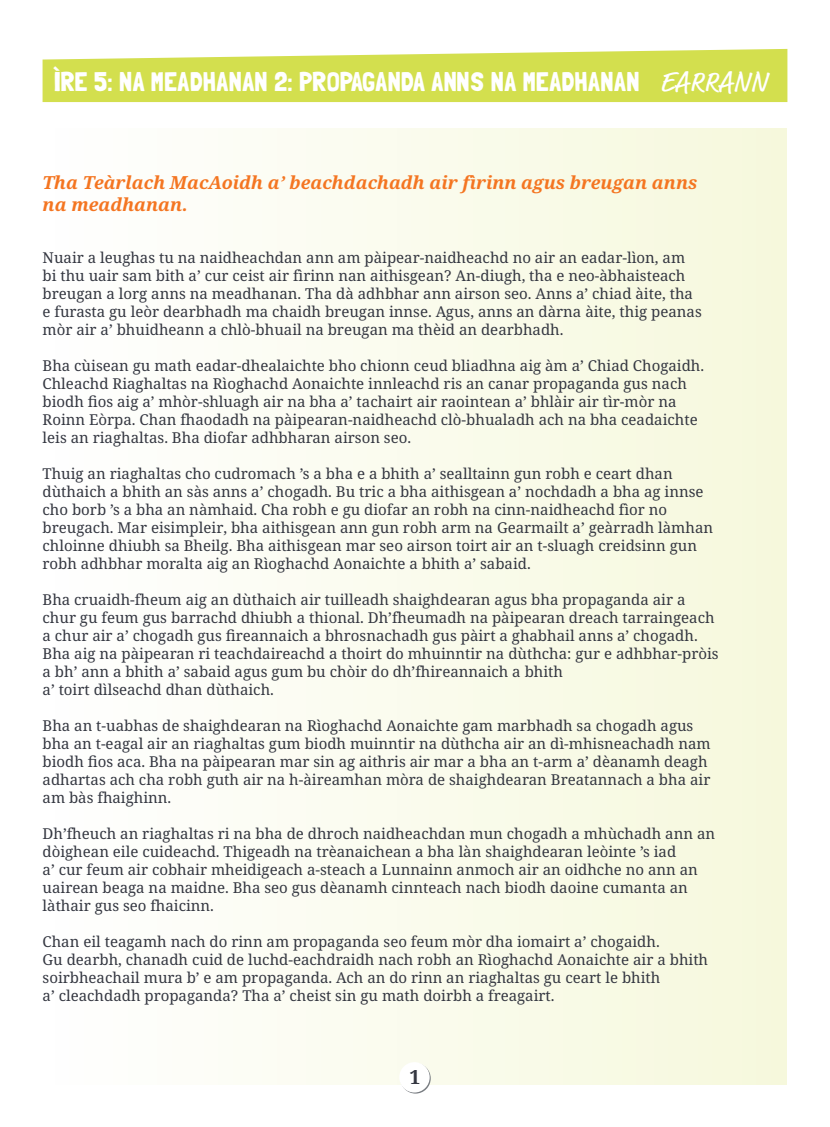
<style>
.page{position:relative;width:830px;height:1127px;background:#fff}
.page>*{position:absolute;margin:0;border:0;box-sizing:border-box;transform-origin:0 0}
.t1{font:30px "Londrina Solid";color:#fff}
.t2{font:27px "Londrina Solid";color:#fff}
.t3{font:700 19.5px "Noto Serif";color:#343741}
.t4{font:italic 700 18px/21.6px "Noto Serif";color:#f47521}
.t5{font:15px/18px "Noto Serif";color:#343741}
.s1{font-family:"Market OT";font-size:28.5px}
</style>
<div class="page">
<div style="left:43px;top:128px;width:744px;height:956px;background:linear-gradient(to right,#fffeff,#f6f8dc)"></div>
<svg style="left:43px;top:49px;width:744px;height:53px;background:#d7e25f"></svg>
<svg style="left:400px;top:1063px;width:30px;height:30px"></svg>
<div style="left:399px;top:1062px;width:30px;height:30px;background:#fff;border-radius:50%"></div>
<h1 class="t1" style="left:53px;top:65px;width:377px">N4: CULTAR 1 – AM MÒD NÀISEANTA</h1>
<h2 class="t2" style="left:53px;top:66px;width:715px">ÌRE 5: NA MEADHANAN 2: PROPAGANDA ANNS NA MEADHANAN <span class="s1">EARRANN</span></h2>
<p class="t4" style="left:43px;top:172px;width:656px">Tha Teàrlach MacAoidh a’ beachdachadh air fìrinn agus breugan anns na meadhanan.</p>
<p class="t5" style="left:43px;top:248px;width:660px">Nuair a leughas tu na naidheachdan ann am pàipear-naidheachd no air an eadar-lìon, am bi thu uair sam bith a’ cur ceist air fìrinn nan aithisgean? An-diugh, tha e neo-àbhaisteach breugan a lorg anns na meadhanan. Tha dà adhbhar ann airson seo. Anns a’ chiad àite, tha e furasta gu leòr dearbhadh ma chaidh breugan innse. Agus, anns an dàrna àite, thig peanas mòr air a’ bhuidheann a chlò-bhuail na breugan ma thèid an dearbhadh.</p>
<p class="t5" style="left:43px;top:356px;width:662px">Bha cùisean gu math eadar-dhealaichte bho chionn ceud bliadhna aig àm a’ Chiad Chogaidh.<br>Chleachd Riaghaltas na Rìoghachd Aonaichte innleachd ris an canar propaganda gus nach biodh fios aig a’ mhòr-shluagh air na bha a’ tachairt air raointean a’ bhlàir air tìr-mòr na Roinn Eòrpa. Chan fhaodadh na pàipearan-naidheachd clò-bhualadh ach na bha ceadaichte leis an riaghaltas. Bha diofar adhbharan airson seo.</p>
<p class="t5" style="left:43px;top:464px;width:671px">Thuig an riaghaltas cho cudromach ’s a bha e a bhith a’ sealltainn gun robh e ceart dhan dùthaich a bhith an sàs anns a’ chogadh. Bu tric a bha aithisgean a’ nochdadh a bha ag innse cho borb ’s a bha an nàmhaid. Cha robh e gu diofar an robh na cinn-naidheachd fìor no breugach. Mar eisimpleir, bha aithisgean ann gun robh arm na Gearmailt a’ geàrradh làmhan chloinne dhiubh sa Bheilg. Bha aithisgean mar seo airson toirt air an t-sluagh creidsinn gun robh adhbhar moralta aig an Rìoghachd Aonaichte a bhith a’ sabaid.</p>
<p class="t5" style="left:43px;top:590px;width:677px">Bha cruaidh-fheum aig an dùthaich air tuilleadh shaighdearan agus bha propaganda air a chur gu feum gus barrachd dhiubh a thional. Dh’fheumadh na pàipearan dreach tarraingeach a chur air a’ chogadh gus fireannaich a bhrosnachadh gus pàirt a ghabhail anns a’ chogadh.<br>Bha aig na pàipearan ri teachdaireachd a thoirt do mhuinntir na dùthcha: gur e adhbhar-pròis a bh’ ann a bhith a’ sabaid agus gum bu chòir do dh’fhireannaich a bhith<br>a’ toirt dìlseachd dhan dùthaich.</p>
<p class="t5" style="left:43px;top:716px;width:669px">Bha an t-uabhas de shaighdearan na Rìoghachd Aonaichte gam marbhadh sa chogadh agus bha an t-eagal air an riaghaltas gum biodh muinntir na dùthcha air an dì-mhisneachadh nam biodh fios aca. Bha na pàipearan mar sin ag aithris air mar a bha an t-arm a’ dèanamh deagh adhartas ach cha robh guth air na h-àireamhan mòra de shaighdearan Breatannach a bha air am bàs fhaighinn.</p>
<p class="t5" style="left:43px;top:824px;width:673px">Dh’fheuch an riaghaltas ri na bha de dhroch naidheachdan mun chogadh a mhùchadh ann an dòighean eile cuideachd. Thigeadh na trèanaichean a bha làn shaighdearan leòinte ’s iad<br>a’ cur feum air cobhair mheidigeach a-steach a Lunnainn anmoch air an oidhche no ann an uairean beaga na maidne. Bha seo gus dèanamh cinnteach nach biodh daoine cumanta an làthair gus seo fhaicinn.</p>
<p class="t5" style="left:43px;top:932px;width:666px">Chan eil teagamh nach do rinn am propaganda seo feum mòr dha iomairt a’ chogaidh.<br>Gu dearbh, chanadh cuid de luchd-eachdraidh nach robh an Rìoghachd Aonaichte air a bhith soirbheachail mura b’ e am propaganda. Ach an do rinn an riaghaltas gu ceart le bhith<br>a’ cleachdadh propaganda? Tha a’ cheist sin gu math doirbh a freagairt.</p>
<h3 class="t3" style="left:409px;top:1063px;width:12px">1</h3>
</div>
